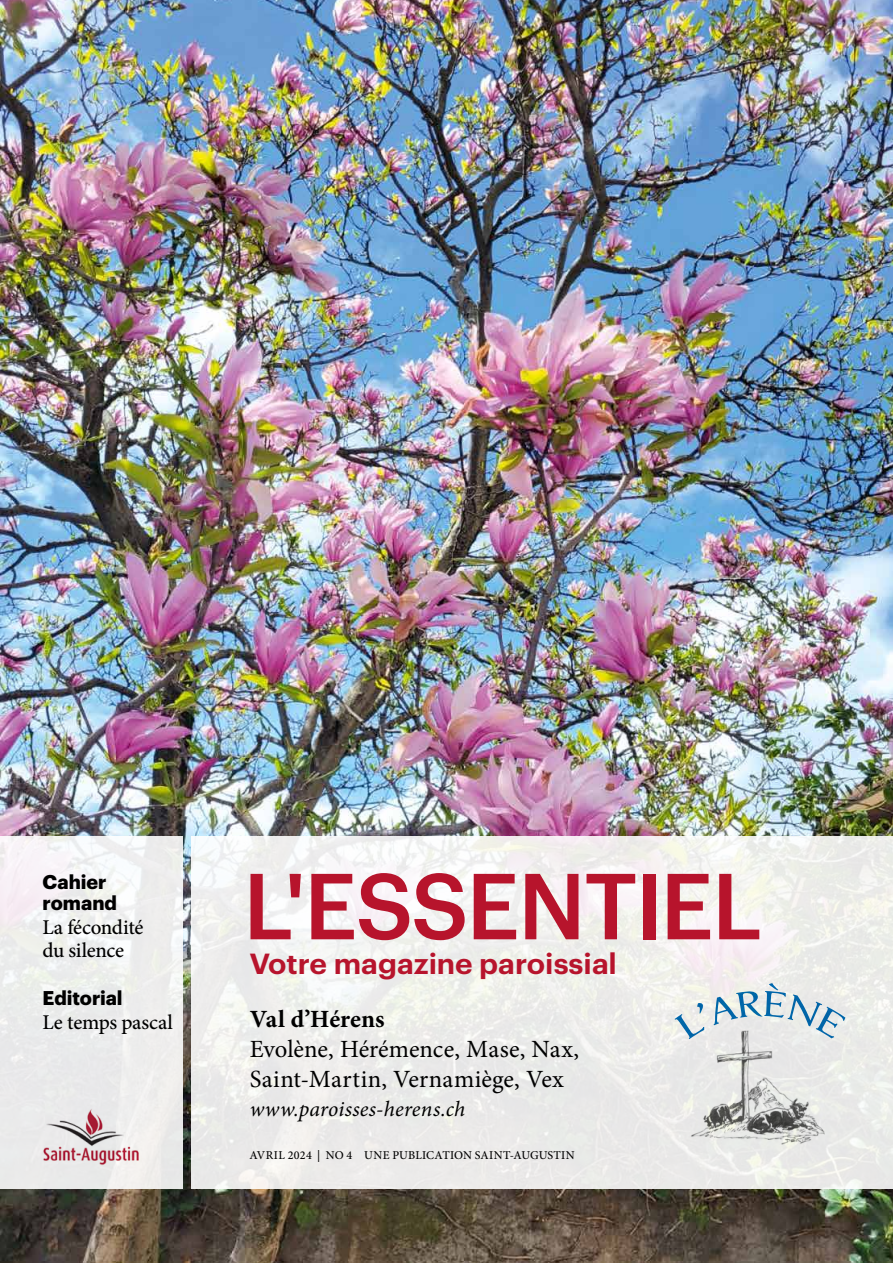
<style>
.page{position:relative;width:893px;height:1263px;background:#fff}
.page>*{position:absolute;margin:0;border:0;box-sizing:border-box;transform-origin:0 0}
.t1{font:500 91.5px "Graphik";letter-spacing:-.02em;color:#b7142c}
.t2{font:600 28.5px "Graphik";color:#b7142c;scale:1.05 1}
.t3{font:24.75px/30px "Minion Pro";color:#000}
.t4{font:700 24.75px "Minion Pro";color:#000}
.t5{font:italic 21.75px "Minion Pro";letter-spacing:.01em;color:#000}
.t6{font:500 21px/22.5px "Minion Pro";letter-spacing:-.015em;color:#000}
.t7{font:700 19.5px/21px "Graphik";color:#000}
.t8{font:500 12px "Minion Pro";letter-spacing:.02em;color:#000}
</style>
<div class="page">
<img style="left:0;top:0;width:893px;height:1263px">
<div style="left:192px;top:836px;width:701px;height:352px;background:linear-gradient(to bottom,#f4f4f2,#eae9e8)"></div>
<div style="left:0;top:836px;width:183px;height:352px;background:linear-gradient(to bottom,#f3f3f4,#e9e9e8)"></div>
<img style="left:681px;top:1022px;width:148px;height:133px">
<svg style="left:675px;top:1003px;width:29px;height:36px"></svg>
<svg style="left:714px;top:983px;width:131px;height:55px;background:#c9d7df"></svg>
<img style="left:36px;top:1107px;width:109px;height:58px">
<p class="t7" style="left:43px;top:870px;width:76px">Cahier romand</p>
<p class="t6" style="left:43px;top:916px;width:103px">La fécondité du silence</p>
<p class="t7" style="left:43px;top:985px;width:82px">Editorial</p>
<p class="t6" style="left:43px;top:1011px;width:132px">Le temps pascal</p>
<h1 class="t1" style="left:243px;top:836px;width:521px">L'ESSENTIEL</h1>
<p class="t2" style="left:249px;top:942px;width:351px">Votre magazine paroissial</p>
<p class="t4" style="left:250px;top:1002px;width:136px">Val d’Hérens</p>
<p class="t3" style="left:250px;top:1034px;width:331px">Evolène, Hérémence, Mase, Nax,<br>Saint-Martin, Vernamiège, Vex</p>
<p class="t5" style="left:250px;top:1094px;width:217px">www.paroisses-herens.ch</p>
<p class="t8" style="left:249px;top:1147px;width:327px">AVRIL 2024 | NO 4 UNE PUBLICATION SAINT-AUGUSTIN</p>
</div>
